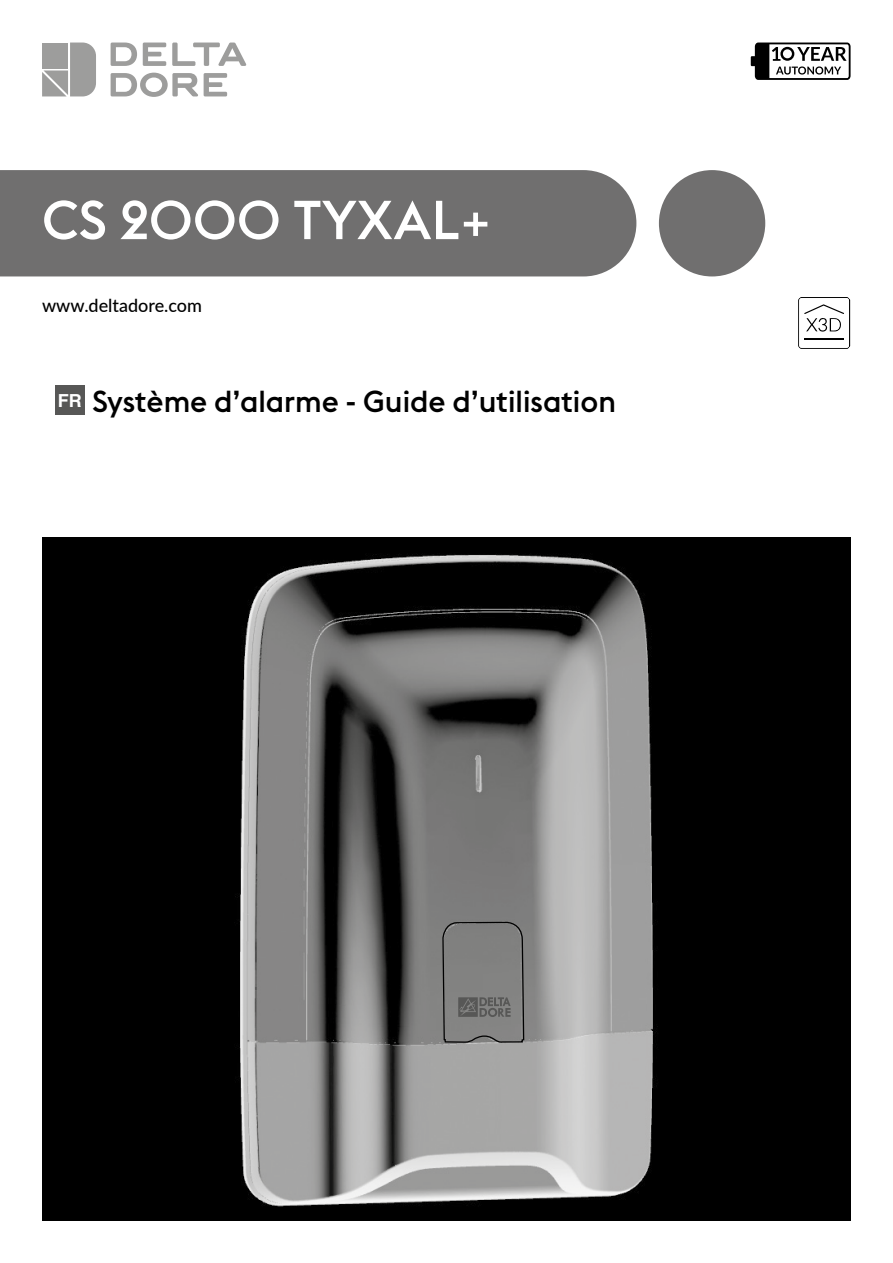
<style>
.page{position:relative;width:893px;height:1263px;background:#fff}
.page>*{position:absolute;margin:0;border:0;box-sizing:border-box;transform-origin:0 0}
.t1{font:500 54px "Euclid Flex";color:#fff}
.t2{font:500 30px "Euclid Flex";color:#000}
.t3{font:500 18px "Lato";color:#000}
</style>
<div class="page">
<svg style="left:751px;top:43px;width:99px;height:37px"></svg>
<div style="left:0;top:170px;width:636px;height:106px;background:#706f6f"></div>
<div style="left:659px;top:170px;width:106px;height:106px;background:#706f6f;border-radius:50%"></div>
<svg style="left:111px;top:43px;width:26px;height:23px"></svg>
<svg style="left:143px;top:43px;width:23px;height:23px"></svg>
<svg style="left:172px;top:43px;width:74px;height:23px"></svg>
<svg style="left:111px;top:73px;width:87px;height:24px"></svg>
<svg style="left:204px;top:73px;width:23px;height:23px"></svg>
<svg style="left:42px;top:43px;width:54px;height:53px;background:#a6a6a5"></svg>
<div style="left:55px;top:385px;width:30px;height:30px;background:#575756"></div>
<img style="left:42px;top:538px;width:808px;height:682px">
<svg style="left:442px;top:921px;width:83px;height:122px;background:#797978"></svg>
<svg style="left:798px;top:297px;width:52px;height:52px"></svg>
<h1 class="t1" style="left:42px;top:189px;width:452px">CS 2000 TYXAL+</h1>
<p class="t3" style="left:42px;top:293px;width:161px">www.deltadore.com</p>
<p class="t2" style="left:58px;top:384px;width:560px"><sup>FR</sup> Système d’alarme - Guide d’utilisation</p>
</div>
